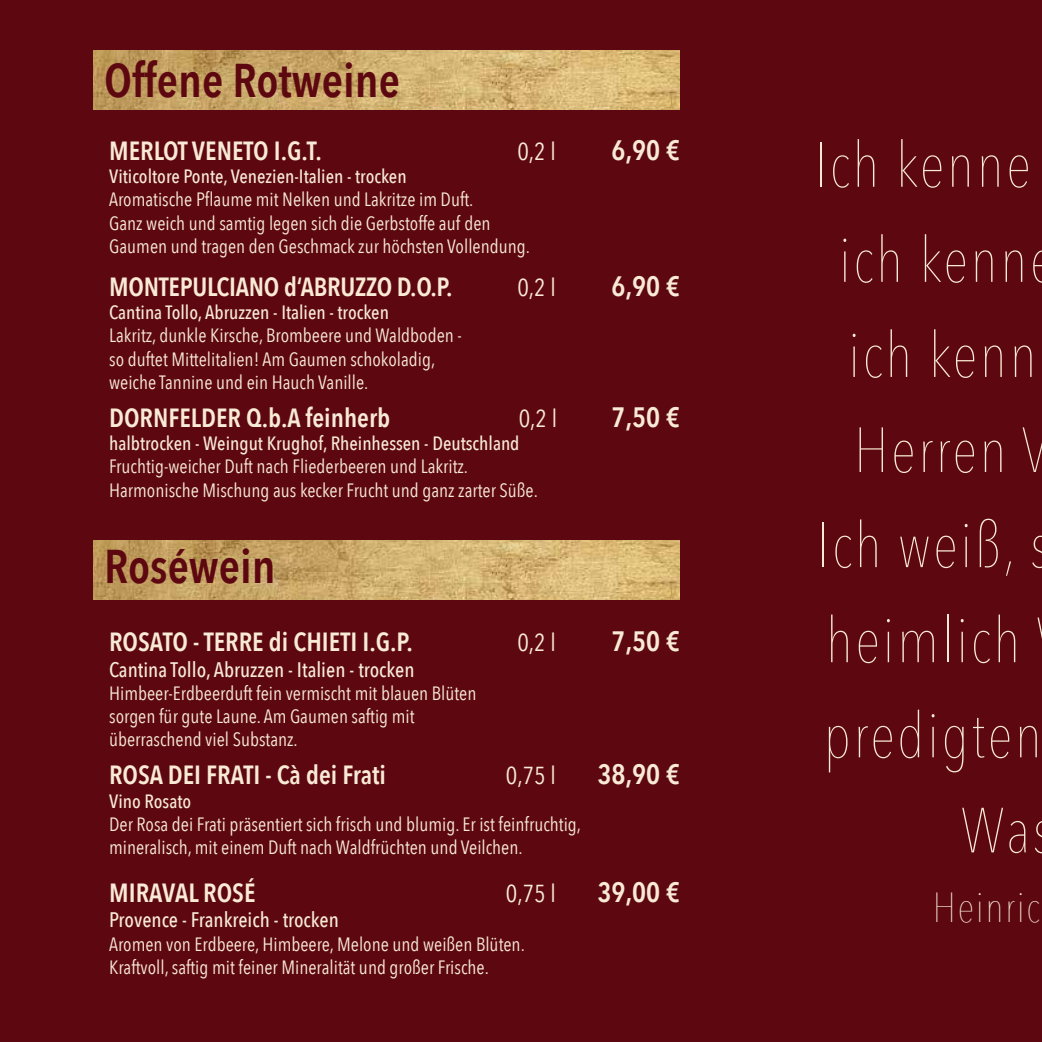
<style>
.page{position:relative;width:1042px;height:1042px;background:#5d0811}
.page>*{position:absolute;margin:0;border:0;box-sizing:border-box;transform-origin:0 0}
.t1{font:200 63px "Avenir Next Condensed";letter-spacing:.04em;color:#f9ead5}
.t2{font:600 47.25px "Avenir Next Condensed";color:#5d0811}
.t3{font:200 42px "Avenir Next Condensed";letter-spacing:.04em;color:#f9ead5}
.t4{font:600 28px "Avenir Next Condensed";color:#f9ead5}
.t5{font:600 26.25px "Avenir Next Condensed";color:#f9ead5}
.t6{font:24.5px "Avenir Next Condensed";color:#f9ead5}
.t7{font:500 21px "Avenir Next Condensed";color:#f9ead5}
.t8{font:19.25px/23.1px "Avenir Next Condensed";color:#f9ead5}
.t9{font:500 19.25px "Avenir Next Condensed";color:#f9ead5}
</style>
<div class="page">
<img style="left:93px;top:541px;width:587px;height:58px">
<img style="left:93px;top:50px;width:587px;height:59px">
<h2 class="t2" style="left:104px;top:39px;width:297px">Offene Rotweine</h2>
<h3 class="t5" style="left:109px;top:128px;width:214px">MERLOT VENETO I.G.T.</h3>
<p class="t6" style="left:517px;top:131px;width:40px">0,2 l</p>
<h3 class="t4" style="left:611px;top:126px;width:70px">6,90 €</h3>
<p class="t9" style="left:109px;top:165px;width:299px">Viticoltore Ponte, Venezien-Italien - trocken</p>
<p class="t8" style="left:109px;top:187px;width:422px">Aromatische Pflaume mit Nelken und Lakritze im Duft.<br>Ganz weich und samtig legen sich die Gerbstoffe auf den<br>Gaumen und tragen den Geschmack zur höchsten Vollendung.</p>
<h3 class="t5" style="left:109px;top:264px;width:345px">MONTEPULCIANO d‘ABRUZZO D.O.P.</h3>
<p class="t6" style="left:517px;top:267px;width:40px">0,2 l</p>
<h3 class="t4" style="left:611px;top:262px;width:70px">6,90 €</h3>
<p class="t9" style="left:109px;top:301px;width:281px">Cantina Tollo, Abruzzen - Italien - trocken</p>
<p class="t8" style="left:109px;top:323px;width:354px">Lakritz, dunkle Kirsche, Brombeere und Waldboden - so duftet Mittelitalien! Am Gaumen schokoladig, weiche Tannine und ein Hauch Vanille.</p>
<h3 class="t5" style="left:109px;top:395px;width:282px">DORNFELDER Q.b.A feinherb</h3>
<p class="t6" style="left:519px;top:398px;width:40px">0,2 l</p>
<h3 class="t4" style="left:611px;top:393px;width:70px">7,50 €</h3>
<p class="t9" style="left:109px;top:432px;width:412px">halbtrocken - Weingut Krughof, Rheinhessen - Deutschland</p>
<p class="t8" style="left:109px;top:454px;width:430px">Fruchtig-weicher Duft nach Fliederbeeren und Lakritz.<br>Harmonische Mischung aus kecker Frucht und ganz zarter Süße.</p>
<h2 class="t2" style="left:104px;top:526px;width:173px">Roséwein</h2>
<h3 class="t5" style="left:109px;top:619px;width:305px">ROSATO - TERRE di CHIETI I.G.P.</h3>
<p class="t6" style="left:517px;top:622px;width:40px">0,2 l</p>
<h3 class="t4" style="left:611px;top:617px;width:70px">7,50 €</h3>
<p class="t7" style="left:109px;top:656px;width:307px">Cantina Tollo, Abruzzen - Italien - trocken</p>
<p class="t8" style="left:109px;top:680px;width:369px">Himbeer-Erdbeerduft fein vermischt mit blauen Blüten sorgen für gute Laune. Am Gaumen saftig mit überraschend viel Substanz.</p>
<h3 class="t5" style="left:109px;top:752px;width:278px">ROSA DEI FRATI - Cà dei Frati</h3>
<p class="t6" style="left:506px;top:755px;width:51px">0,75 l</p>
<h3 class="t4" style="left:597px;top:750px;width:84px">38,90 €</h3>
<p class="t9" style="left:109px;top:789px;width:84px">Vino Rosato</p>
<p class="t8" style="left:109px;top:811px;width:473px">Der Rosa dei Frati präsentiert sich frisch und blumig. Er ist feinfruchtig, mineralisch, mit einem Duft nach Waldfrüchten und Veilchen.</p>
<h3 class="t5" style="left:109px;top:870px;width:148px">MIRAVAL ROSÉ</h3>
<p class="t6" style="left:506px;top:873px;width:51px">0,75 l</p>
<h3 class="t4" style="left:597px;top:868px;width:84px">39,00 €</h3>
<p class="t7" style="left:109px;top:907px;width:231px">Provence - Frankreich - trocken</p>
<p class="t8" style="left:109px;top:931px;width:417px">Aromen von Erdbeere, Himbeere, Melone und weißen Blüten.<br>Kraftvoll, saftig mit feiner Mineralität und großer Frische.</p>
<h1 class="t1" style="left:814px;top:127px;width:217px">Ich kenne</h1>
<h1 class="t1" style="left:839px;top:222px;width:190px">ich kenn</h1>
<h1 class="t1" style="left:848px;top:317px;width:190px">ich kenn</h1>
<h1 class="t1" style="left:854px;top:412px;width:195px">Herren V</h1>
<h1 class="t1" style="left:817px;top:507px;width:234px">Ich weiß, s</h1>
<h1 class="t1" style="left:826px;top:602px;width:196px">heimlich</h1>
<h1 class="t1" style="left:823px;top:698px;width:220px">predigten</h1>
<h1 class="t1" style="left:961px;top:793px;width:71px">Wa</h1>
<h3 class="t3" style="left:933px;top:883px;width:108px">Heinric</h3>
</div>
